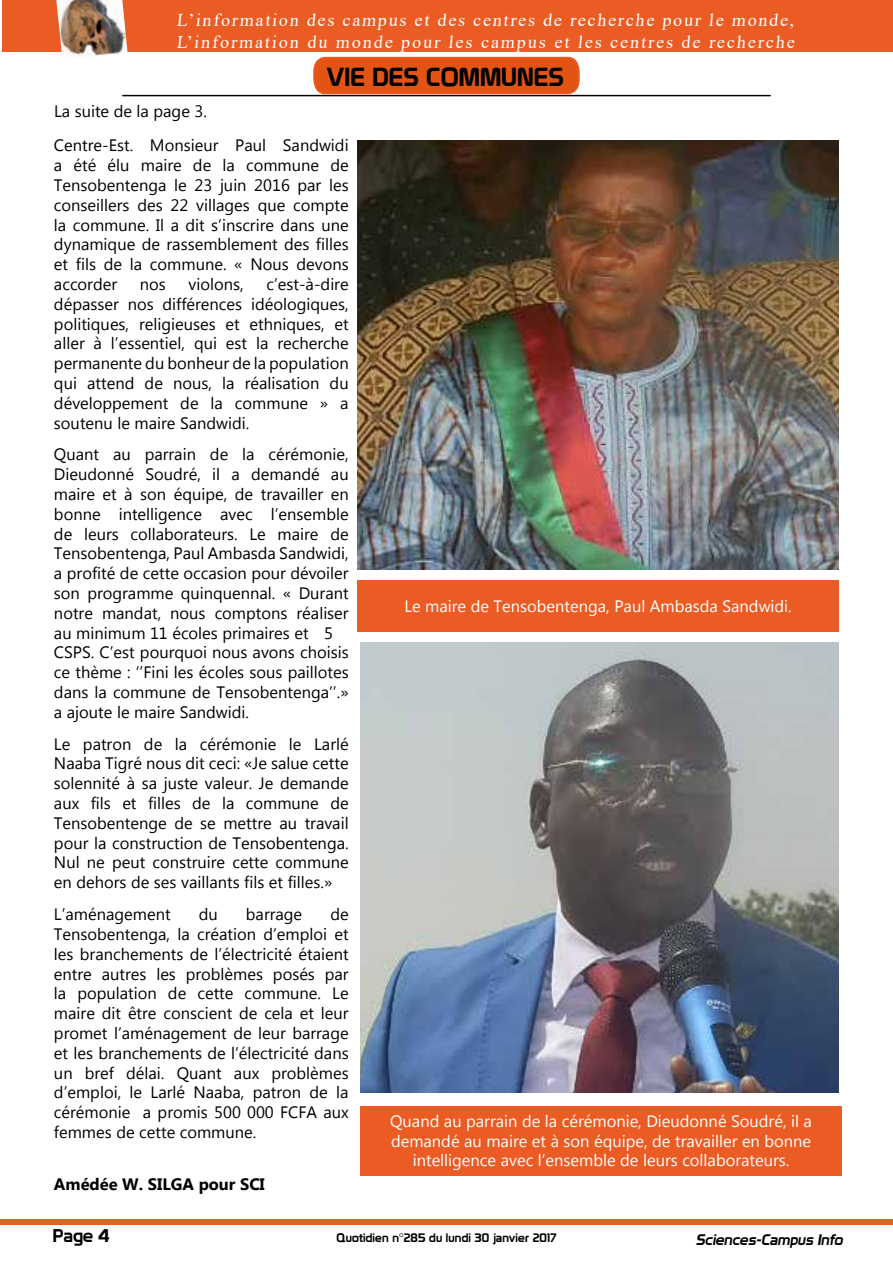
<style>
.page{position:relative;width:893px;height:1263px;background:#fff}
.page>*{position:absolute;margin:0;border:0;box-sizing:border-box;transform-origin:0 0}
.t1{font:25.5px "Prototype";color:#000}
.t2{font:18px/21.6px "Times New Roman";letter-spacing:.105em;color:#fff}
.t3{font:18px "Prototype";color:#000}
.t4{font:16.5px/19.8px "Myanmar Text";color:#000;text-align:justify}
.t5{font:16.5px/19.8px "Myanmar Text";color:#fff;text-align:center}
.t6{font:700 16.5px "Myanmar Text";color:#000}
.t7{font:italic 15px "Prototype";color:#000}
.t8{font:12px "Prototype";letter-spacing:.01em;color:#000}
</style>
<div class="page">
<div style="left:1px;top:1219px;width:892px;height:6px;background:#ea5c24"></div>
<hr style="left:122px;top:95px;width:649px;height:1px;background:#000">
<div style="left:2px;top:0;width:891px;height:51px;background:#ea5c24"></div>
<img style="left:56px;top:0;width:72px;height:58px">
<div style="left:357px;top:580px;width:482px;height:51px;background:#ea5c24"></div>
<div style="left:360px;top:1106px;width:482px;height:70px;background:#ea5c24"></div>
<svg style="left:312px;top:56px;width:268px;height:39px;background:#e45d22"></svg>
<img style="left:357px;top:140px;width:482px;height:430px">
<img style="left:360px;top:642px;width:479px;height:451px">
<p class="t2" style="left:176px;top:9px;width:622px">L’information des campus et des centres de recherche pour le monde,<br>L’information du monde pour les campus et les centres de recherche</p>
<p class="t4" style="left:54px;top:102px;width:154px">La suite de la page 3.</p>
<h1 class="t1" style="left:326px;top:62px;width:239px">VIE DES COMMUNES</h1>
<p class="t4" style="left:54px;top:136px;width:296px">Centre-Est. Monsieur Paul Sandwidi a été élu maire de la commune de Tensobentenga le 23 juin 2016 par les conseillers des 22 villages que compte la commune. Il a dit s’inscrire dans une dynamique de rassemblement des filles et fils de la commune. « Nous devons accorder</p>
<p class="t4" style="left:54px;top:274px;width:296px;text-indent:212px">c’est-à-dire dépasser nos différences idéologiques, politiques, religieuses et ethniques, et aller à l’essentiel, qui est la recherche permanente du bonheur de la population qui attend de nous, la réalisation du développement de la commune » a soutenu le maire Sandwidi.</p>
<p class="t4" style="left:54px;top:445px;width:296px;text-align:left">Quant au parrain de la cérémonie, Dieudonné Soudré, il a demandé au maire et à son équipe, de travailler en bonne intelligence avec l’ensemble de leurs collaborateurs. Le maire de Tensobentenga, Paul Ambasda Sandwidi, a profité de cette occasion pour dévoiler son programme quinquennal. « Durant notre mandat, nous comptons réaliser au minimum 11 écoles primaires et 5<br>CSPS. C’est pourquoi nous avons choisis ce thème : ‘’Fini les écoles sous paillotes dans la commune de Tensobentenga’’.» a ajoute le maire Sandwidi.</p>
<p class="t4" style="left:54px;top:734px;width:296px">Le patron de la cérémonie le Larlé Naaba Tigré nous dit ceci: «Je salue cette solennité à sa juste valeur. Je demande aux fils et filles de la commune de Tensobentenge de se mettre au travail pour la construction de Tensobentenga.<br>Nul ne peut construire cette commune en dehors de ses vaillants fils et filles.»</p>
<p class="t4" style="left:54px;top:904px;width:118px">L’aménagement</p>
<p class="t4" style="left:199px;top:904px;width:21px">du</p>
<p class="t4" style="left:246px;top:904px;width:58px">barrage</p>
<p class="t4" style="left:140px;top:274px;width:28px">nos</p>
<p class="t4" style="left:189px;top:274px;width:57px">violons,</p>
<p class="t4" style="left:54px;top:904px;width:296px;text-indent:276px">de Tensobentenga, la création d’emploi et les branchements de l’électricité étaient entre autres les problèmes posés par la population de cette commune. Le maire dit être conscient de cela et leur promet l’aménagement de leur barrage et les branchements de l’électricité dans un bref délai. Quant aux problèmes d’emploi, le Larlé Naaba, patron de la cérémonie a promis 500 000 FCFA aux femmes de cette commune.</p>
<p class="t6" style="left:54px;top:1174px;width:212px">Amédée W. SILGA pour SCI</p>
<p class="t5" style="left:404px;top:596px;width:389px">Le maire de Tensobentenga, Paul Ambasda Sandwidi.</p>
<p class="t5" style="left:390px;top:1111px;width:423px">Quand au parrain de la cérémonie, Dieudonné Soudré, il a demandé au maire et à son équipe, de travailler en bonne intelligence avec l’ensemble de leurs collaborateurs.</p>
<p class="t3" style="left:53px;top:1225px;width:58px">Page 4</p>
<p class="t8" style="left:336px;top:1230px;width:222px">Quotidien n°285 du lundi 30 janvier 2017</p>
<p class="t7" style="left:696px;top:1231px;width:152px">Sciences-Campus Info</p>
</div>
